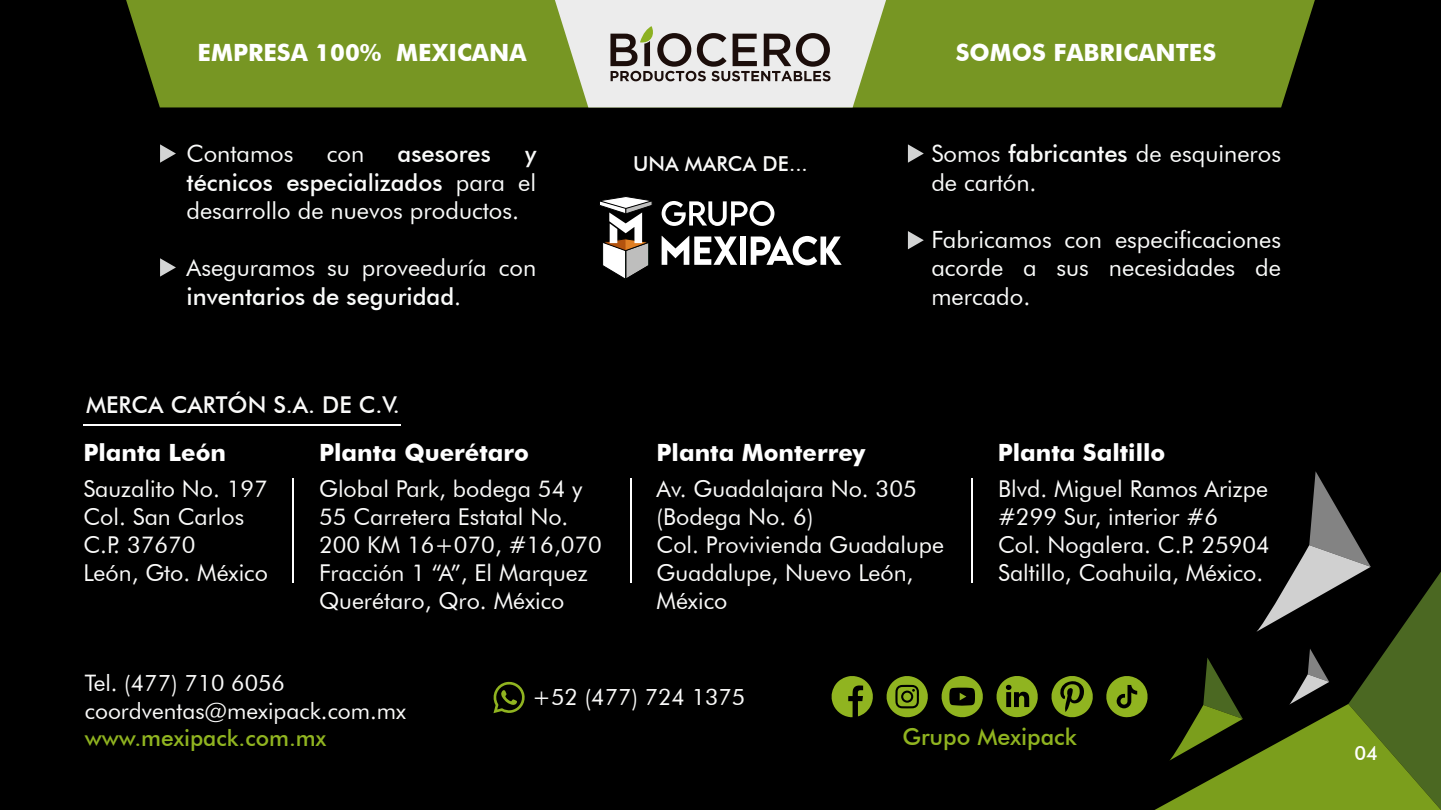
<style>
.page{position:relative;width:1441px;height:810px;background:#fff}
.page>*{position:absolute;margin:0;border:0;box-sizing:border-box;transform-origin:0 0}
.t1{font:23.7px/28.5px "Futura BT";color:#fafbfa;text-align:justify}
.t2{font:700 23.7px "Futura BT";color:#fff}
.t3{font:500 23.7px "Futura BT";color:#fafbfa}
.t4{font:23.25px/27.9px "Futura BT";color:#fafaf9}
.t5{font:500 23.25px "Futura BT";color:#fafaf9}
.t6{font:500 23.25px "Futura BT";color:#90b420}
.t7{font:22.65px/27.3px "Futura BT";color:#fafaf9}
.t8{font:500 22.65px "Futura BT";color:#90b420}
.t9{font:500 20.55px "Futura BT";color:#fafaf9}
.t10{font:500 19.5px "Futura BT";color:#fff}
.s1{font-weight:500}
</style>
<div class="page">
<div style="left:0;top:0;width:1440px;height:810px;background:#000"></div>
<svg style="left:160px;top:144px;width:16px;height:19px"></svg>
<svg style="left:160px;top:258px;width:16px;height:19px"></svg>
<div style="left:126px;top:0;width:1188px;height:107px;background:#779623"></div>
<svg style="left:555px;top:0;width:331px;height:107px"></svg>
<svg style="left:907px;top:144px;width:16px;height:19px"></svg>
<svg style="left:907px;top:231px;width:16px;height:18px"></svg>
<svg style="left:600px;top:196px;width:52px;height:84px"></svg>
<svg style="left:661px;top:236px;width:76px;height:29px"></svg>
<div style="left:740px;top:237px;width:5px;height:28px;background:#fff"></div>
<svg style="left:750px;top:236px;width:91px;height:29px"></svg>
<svg style="left:661px;top:201px;width:113px;height:25px"></svg>
<hr style="left:83px;top:424px;width:318px;height:2px;background:#fff">
<hr style="left:292px;top:479px;width:2px;height:104px;background:#fff">
<hr style="left:630px;top:479px;width:1px;height:104px;background:#fff">
<hr style="left:971px;top:479px;width:1px;height:104px;background:#fff">
<svg style="left:1051px;top:676px;width:41px;height:41px"></svg>
<svg style="left:996px;top:676px;width:42px;height:42px"></svg>
<svg style="left:831px;top:676px;width:41px;height:41px"></svg>
<svg style="left:886px;top:676px;width:41px;height:41px"></svg>
<div style="left:903px;top:693px;width:8px;height:8px;background:#90b420;border-radius:50%"></div>
<svg style="left:941px;top:676px;width:41px;height:41px"></svg>
<svg style="left:1106px;top:471px;width:334px;height:339px"></svg>
<svg style="left:493px;top:681px;width:32px;height:32px"></svg>
<p class="t2" style="left:198px;top:38px;width:330px">EMPRESA 100% MEXICANA</p>
<p class="t2" style="left:955px;top:38px;width:262px">SOMOS FABRICANTES</p>
<p class="t1" style="left:186px;top:139px;width:108px">Contamos</p>
<p class="t1" style="left:327px;top:139px;width:39px">con</p>
<p class="t3" style="left:397px;top:139px;width:95px">asesores</p>
<p class="t1" style="left:186px;top:139px;width:351px;text-indent:338px"><span class="s1">y técnicos especializados</span> para el desarrollo de nuevos productos.</p>
<p class="t1" style="left:186px;top:253px;width:351px">Aseguramos su proveeduría con <span class="s1">inventarios de seguridad</span>.</p>
<p class="t5" style="left:86px;top:391px;width:315px">MERCA CARTÓN S.A. DE C.V.</p>
<p class="t2" style="left:83px;top:438px;width:144px">Planta León</p>
<p class="t4" style="left:83px;top:475px;width:186px">Sauzalito No. 197<br>Col. San Carlos<br>C.P. 37670<br>León, Gto. México</p>
<p class="t2" style="left:319px;top:438px;width:211px">Planta Querétaro</p>
<p class="t4" style="left:319px;top:475px;width:284px">Global Park, bodega 54 y<br>55 Carretera Estatal No.<br>200 KM 16+070, #16,070<br>Fracción 1 “A”, El Marquez<br>Querétaro, Qro. México</p>
<p class="t9" style="left:633px;top:151px;width:176px">UNA MARCA DE...</p>
<p class="t1" style="left:931px;top:139px;width:351px">Somos <span class="s1">fabricantes</span> de esquineros de cartón.</p>
<p class="t1" style="left:931px;top:225px;width:351px">Fabricamos con especificaciones acorde a sus necesidades de mercado.</p>
<p class="t2" style="left:656px;top:438px;width:210px">Planta Monterrey</p>
<p class="t4" style="left:656px;top:475px;width:289px">Av. Guadalajara No. 305 (Bodega No. 6)<br>Col. Provivienda Guadalupe<br>Guadalupe, Nuevo León,<br>México</p>
<p class="t2" style="left:997px;top:438px;width:169px">Planta Saltillo</p>
<p class="t4" style="left:998px;top:475px;width:273px">Blvd. Miguel Ramos Arizpe #299 Sur, interior #6<br>Col. Nogalera. C.P. 25904<br>Saltillo, Coahuila, México.</p>
<p class="t7" style="left:85px;top:669px;width:322px">Tel. (477) 710 6056 coordventas@mexipack.com.mx</p>
<p class="t8" style="left:85px;top:724px;width:243px">www.mexipack.com.mx</p>
<p class="t6" style="left:902px;top:723px;width:176px">Grupo Mexipack</p>
<p class="t7" style="left:532px;top:683px;width:214px">+52 (477) 724 1375</p>
<p class="t10" style="left:1354px;top:742px;width:25px">04</p>
</div>
